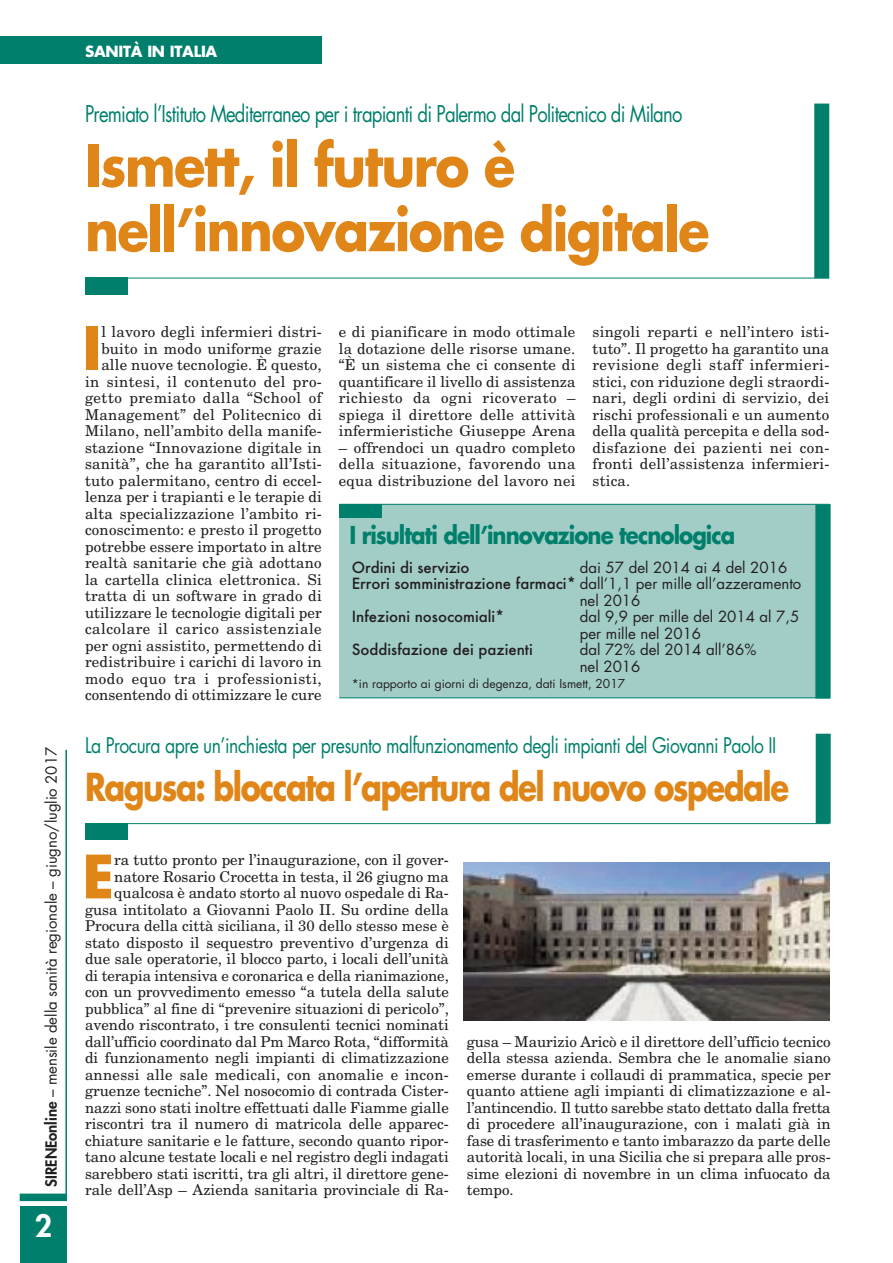
<style>
.page{position:relative;width:893px;height:1263px;background:#fff}
.page>*{position:absolute;margin:0;border:0;box-sizing:border-box;transform-origin:0 0}
.t1{font:700 58.2px "Futura";color:#e08619}
.t2{font:700 57px/64.5px "Futura";letter-spacing:-.03em;color:#e08619;scale:.9 1}
.t3{font:700 37.5px "Futura";letter-spacing:-.05em;color:#e08619;scale:.82 1}
.t4{font:800 30px "Futura";color:#fff}
.t5{font:700 24px "Futura";letter-spacing:-.045em;color:#00806c;scale:.89 1}
.t6{font:22.5px "Futura";letter-spacing:-.04em;color:#00806c;scale:.82 1}
.t7{font:21px "Futura";letter-spacing:-.03em;color:#00806c;scale:.84 1}
.t8{font:15px/16.5px "New Century Schlbk";letter-spacing:.005em;color:#231f20;text-align:justify}
.t9{font:15px/16.5px "Futura";color:#231f20}
.t10{font:500 15px "Futura";color:#231f20}
.t11{font:700 15px "Futura";letter-spacing:-.015em;color:#fff}
.t12{font:12px "Futura";color:#231f20}
.s1{font-weight:800}
.s2{font-weight:500}
</style>
<div class="page">
<div style="left:20px;top:1193px;width:46px;height:8px;background:#00806c"></div>
<hr style="left:65px;top:750px;width:2px;height:451px;background:#00806c">
<div style="left:20px;top:1207px;width:47px;height:56px;background:#00806c"></div>
<div style="left:0;top:37px;width:322px;height:27px;background:#00806c"></div>
<div style="left:85px;top:278px;width:43px;height:17px;background:#00806c"></div>
<hr style="left:85px;top:278px;width:744px;height:1px;background:#00806c">
<div style="left:814px;top:104px;width:15px;height:174px;background:#00806c"></div>
<div style="left:85px;top:824px;width:43px;height:16px;background:#00806c"></div>
<hr style="left:85px;top:823px;width:744px;height:1px;background:#00806c">
<div style="left:816px;top:734px;width:15px;height:90px;background:#00806c"></div>
<div style="left:339px;top:505px;width:491px;height:193px;background:#a2cdc7"></div>
<div style="left:339px;top:504px;width:43px;height:14px;background:#00806c"></div>
<div style="left:815px;top:504px;width:15px;height:194px;background:#00806c"></div>
<hr style="left:339px;top:697px;width:491px;height:1px;background:#00806c">
<hr style="left:339px;top:504px;width:491px;height:1px;background:#00806c">
<img style="left:464px;top:863px;width:365px;height:157px">
<p class="t9" style="left:44px;top:1186px;width:441px;rotate:-90deg"><span class="s1">SIRENEonline</span> – mensile della sanità regionale – giugno/luglio 2017</p>
<h3 class="t4" style="left:35px;top:1211px;width:19px">2</h3>
<p class="t11" style="left:85px;top:44px;width:134px">SANITÀ IN ITALIA</p>
<h3 class="t6" style="left:85px;top:104px;width:730px">Premiato l’Istituto Mediterraneo per i trapianti di Palermo dal Politecnico di Milano</h3>
<h2 class="t2" style="left:85px;top:138px;width:695px">Ismett, il futuro è nell’innovazione digitale</h2>
<p class="t8" style="left:85px;top:324px;width:238px;text-align:right">l lavoro degli infermieri distri&shy;buito in modo uniforme grazie alle nuove tecnologie. È questo, in sintesi, il contenuto del pro&shy;getto premiato dalla “School of Management” del Politecnico di Milano, nell’ambito della manife&shy;stazione “Innovazione digitale in sanità”, che ha garantito all’Isti&shy;tuto palermitano, centro di eccel&shy;lenza per i trapianti e le terapie di alta specializzazione l’ambito ri&shy;conoscimento: e presto il progetto potrebbe essere importato in altre realtà sanitarie che già adottano la cartella clinica elettronica. Si tratta di un software in grado di utilizzare le tecnologie digitali per calcolare il carico assistenziale per ogni assistito, permettendo di redistribuire i carichi di lavoro in modo equo tra i professionisti, consentendo di ottimizzare le cure</p>
<p class="t8" style="left:339px;top:324px;width:238px">e di pianificare in modo ottimale la dotazione delle risorse umane. “È un sistema che ci consente di quantificare il livello di assistenza richiesto da ogni ricoverato – spiega il direttore delle attività infermieristiche Giuseppe Arena</p>
<p class="t8" style="left:592px;top:324px;width:238px">singoli reparti e nell’intero isti&shy;tuto”. Il progetto ha garantito una revisione degli staff infermieri&shy;stici, con riduzione degli straordi&shy;nari, degli ordini di servizio, dei rischi professionali e un aumento della qualità percepita e della sod&shy;disfazione dei pazienti nei con&shy;fronti dell’assistenza infermieri&shy;stica.</p>
<h1 class="t1" style="left:82px;top:322px;width:20px">I</h1>
<p class="t8" style="left:339px;top:439px;width:238px">– offrendoci un quadro completo della situazione, favorendo una equa distribuzione del lavoro nei</p>
<h3 class="t5" style="left:349px;top:524px;width:435px">I risultati dell’innovazione tecnologica</h3>
<p class="t10" style="left:352px;top:559px;width:119px">Ordini di servizio</p>
<p class="t9" style="left:580px;top:560px;width:209px">dai 57 del 2014 ai 4 del 2016</p>
<p class="t9" style="left:352px;top:577px;width:451px"><span class="s2">Errori somministrazione farmaci*</span> dall’1,1 per mille all’azzeramento</p>
<p class="t9" style="left:580px;top:593px;width:62px">nel 2016</p>
<p class="t10" style="left:352px;top:608px;width:154px">Infezioni nosocomiali*</p>
<p class="t9" style="left:580px;top:610px;width:221px">dal 9,9 per mille del 2014 al 7,5 per mille nel 2016</p>
<p class="t10" style="left:352px;top:641px;width:182px">Soddisfazione dei pazienti</p>
<p class="t9" style="left:580px;top:643px;width:178px">dal 72% del 2014 all’86% nel 2016</p>
<p class="t12" style="left:352px;top:678px;width:275px">*in rapporto ai giorni di degenza, dati Ismett, 2017</p>
<h3 class="t7" style="left:85px;top:735px;width:824px">La Procura apre un’inchiesta per presunto malfunzionamento degli impianti del Giovanni Paolo II</h3>
<h3 class="t3" style="left:85px;top:769px;width:860px">Ragusa: bloccata l’apertura del nuovo ospedale</h3>
<p class="t8" style="left:85px;top:852px;width:365px;text-align:right">ra tutto pronto per l’inaugurazione, con il gover&shy;natore Rosario Crocetta in testa, il 26 giugno ma qualcosa è andato storto al nuovo ospedale di Ra&shy;gusa intitolato a Giovanni Paolo II. Su ordine della Procura della città siciliana, il 30 dello stesso mese è stato disposto il sequestro preventivo d’urgenza di due sale operatorie, il blocco parto, i locali dell’unità di terapia intensiva e coronarica e della rianimazione, con un provvedimento emesso “a tutela della salute pubblica” al fine di “prevenire situazioni di pericolo”, avendo riscontrato, i tre consulenti tecnici nominati dall’ufficio coordinato dal Pm Marco Rota, “difformità di funzionamento negli impianti di climatizzazione annessi alle sale medicali, con anomalie e incon&shy;gruenze tecniche”. Nel nosocomio di contrada Cister&shy;nazzi sono stati inoltre effettuati dalle Fiamme gialle riscontri tra il numero di matricola delle apparec&shy;chiature sanitarie e le fatture, secondo quanto ripor&shy;tano alcune testate locali e nel registro degli indagati sarebbero stati iscritti, tra gli altri, il direttore gene&shy;rale dell’Asp – Azienda sanitaria provinciale di Ra-</p>
<h1 class="t1" style="left:82px;top:850px;width:33px">E</h1>
<p class="t8" style="left:467px;top:1033px;width:365px">gusa – Maurizio Aricò e il direttore dell’ufficio tecnico della stessa azienda. Sembra che le anomalie siano emerse durante i collaudi di prammatica, specie per quanto attiene agli impianti di climatizzazione e al&shy;l’antincendio. Il tutto sarebbe stato dettato dalla fretta di procedere all’inaugurazione, con i malati già in fase di trasferimento e tanto imbarazzo da parte delle autorità locali, in una Sicilia che si prepara alle pros&shy;sime elezioni di novembre in un clima infuocato da tempo.</p>
</div>
